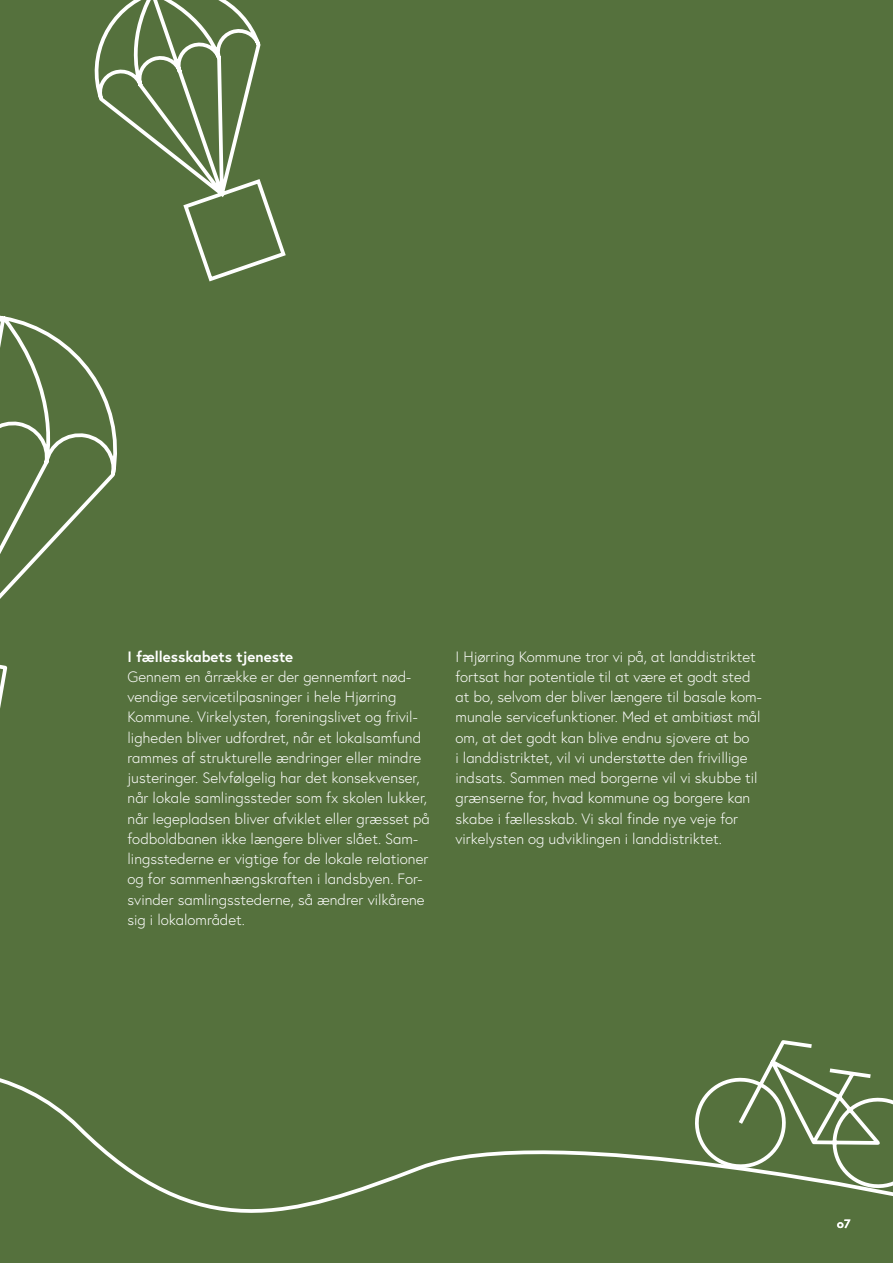
<style>
.page{position:relative;width:893px;height:1263px;background:#55713d}
.page>*{position:absolute;margin:0;border:0;box-sizing:border-box;transform-origin:0 0}
.Brødtekst{font:300 15px/20.2px "Europa";color:#fff}
.Brødtekst-2{font:700 15px "Europa";color:#fff}
.Brødtekst-3{font:700 12px "Europa";color:#fff}
</style>
<div class="page">
<svg style="left:0;top:315px;width:117px;height:393px"></svg>
<svg style="left:0;top:1040px;width:893px;height:173px"></svg>
<svg style="left:94px;top:0;width:192px;height:282px"></svg>
<p class="Brødtekst-2" style="left:128px;top:646px;width:167px">I fællesskabets tjeneste</p>
<p class="Brødtekst" style="left:128px;top:666px;width:304px">Gennem en årrække er der gennemført nød&shy;vendige servicetilpasninger i hele Hjørring Kommune. Virkelysten, foreningslivet og frivil&shy;ligheden bliver udfordret, når et lokalsamfund rammes af strukturelle ændringer eller mindre justeringer. Selvfølgelig har det konsekvenser, når lokale samlingssteder som fx skolen lukker, når legepladsen bliver afviklet eller græsset på fodboldbanen ikke længere bliver slået. Sam&shy;lingsstederne er vigtige for de lokale relationer og for sammenhængskraften i landsbyen. For&shy;svinder samlingsstederne, så ændrer vilkårene sig i lokalområdet.</p>
<p class="Brødtekst" style="left:455px;top:646px;width:302px">I Hjørring Kommune tror vi på, at landdistriktet</p>
<p class="Brødtekst" style="left:455px;top:666px;width:297px">fortsat har potentiale til at være et godt sted</p>
<p class="Brødtekst" style="left:455px;top:686px;width:308px">at bo, selvom der bliver længere til basale kom&shy;munale servicefunktioner. Med et ambitiøst mål</p>
<p class="Brødtekst" style="left:455px;top:727px;width:296px">om, at det godt kan blive endnu sjovere at bo</p>
<p class="Brødtekst" style="left:455px;top:747px;width:294px">i landdistriktet, vil vi understøtte den frivillige</p>
<p class="Brødtekst" style="left:455px;top:767px;width:304px">indsats. Sammen med borgerne vil vi skubbe til</p>
<p class="Brødtekst" style="left:455px;top:788px;width:296px">grænserne for, hvad kommune og borgere kan</p>
<p class="Brødtekst" style="left:455px;top:808px;width:284px">skabe i fællesskab. Vi skal finde nye veje for</p>
<p class="Brødtekst" style="left:455px;top:828px;width:268px">virkelysten og udviklingen i landdistriktet.</p>
<p class="Brødtekst-3" style="left:837px;top:1216px;width:15px">07</p>
</div>
